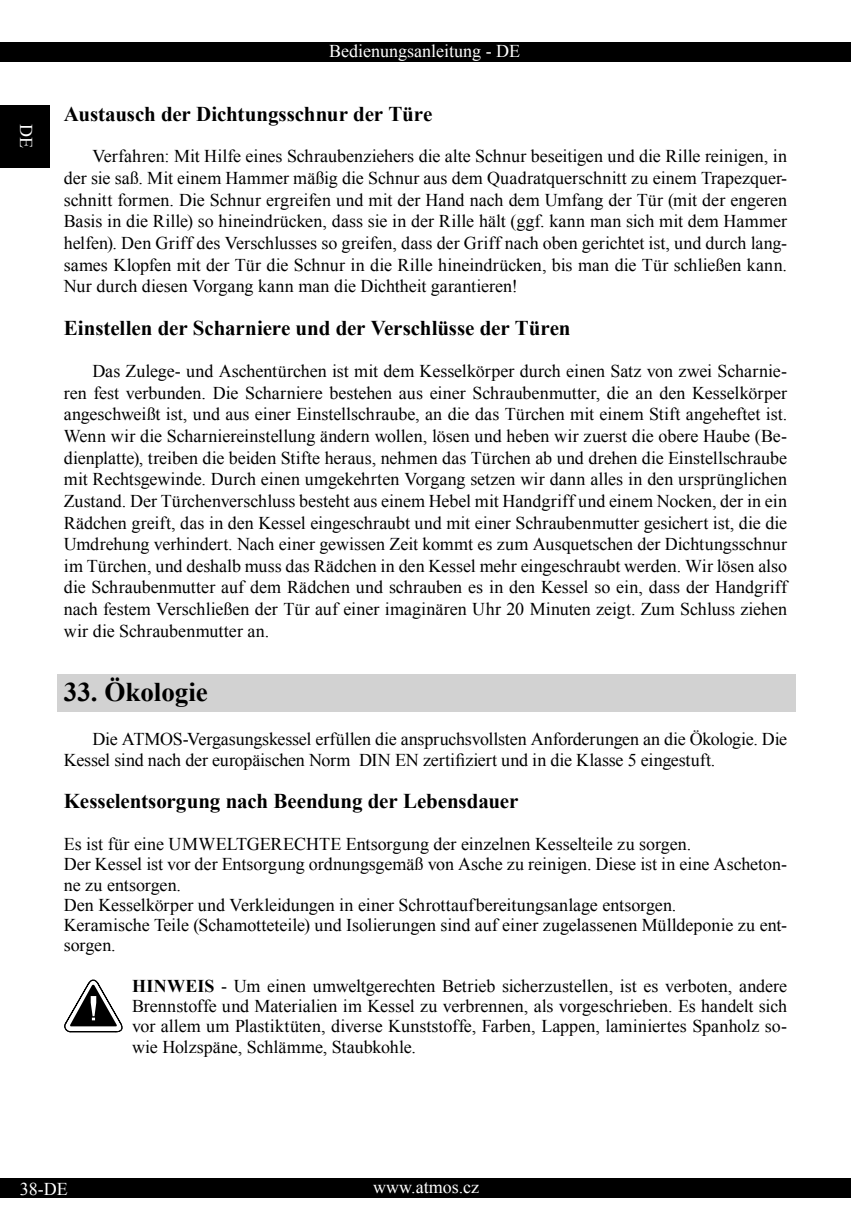
<style>
.page{position:relative;width:851px;height:1221px;background:#fff}
.page>*{position:absolute;margin:0;border:0;box-sizing:border-box;transform-origin:0 0}
.t1{font:700 27px "Times New Roman";color:#000}
.t2{font:700 21px "Times New Roman";letter-spacing:-.005em;color:#000}
.t3{font:18px/21.6px "Times New Roman";letter-spacing:-.005em;color:#000;text-align:justify}
.t4{font:18px "Times New Roman";color:#fff}
.s1{font-weight:700}
</style>
<div class="page">
<div style="left:0;top:43px;width:850px;height:19px;background:#000"></div>
<div style="left:0;top:1178px;width:850px;height:20px;background:#000"></div>
<div style="left:0;top:105px;width:50px;height:63px;background:#000"></div>
<div style="left:57px;top:674px;width:738px;height:37px;background:#d2d2d2"></div>
<svg style="left:64px;top:979px;width:59px;height:53px"></svg>
<p class="t4" style="left:38px;top:124px;width:25px;rotate:90deg">DE</p>
<p class="t4" style="left:329px;top:39px;width:192px">Bedienungsanleitung - DE</p>
<p class="t2" style="left:64px;top:99px;width:370px">Austausch der Dichtungsschnur der Türe</p>
<p class="t3" style="left:64px;top:145px;width:724px;text-indent:28px">Verfahren: Mit Hilfe eines Schraubenziehers die alte Schnur beseitigen und die Rille reinigen, in der sie saß. Mit einem Hammer mäßig die Schnur aus dem Quadratquerschnitt zu einem Trapezquer&shy;schnitt formen. Die Schnur ergreifen und mit der Hand nach dem Umfang der Tür (mit der engeren Basis in die Rille) so hineindrücken, dass sie in der Rille hält (ggf. kann man sich mit dem Hammer helfen). Den Griff des Verschlusses so greifen, dass der Griff nach oben gerichtet ist, und durch lang&shy;sames Klopfen mit der Tür die Schnur in die Rille hineindrücken, bis man die Tür schließen kann.<br>Nur durch diesen Vorgang kann man die Dichtheit garantieren!</p>
<p class="t2" style="left:64px;top:314px;width:508px">Einstellen der Scharniere und der Verschlüsse der Türen</p>
<p class="t3" style="left:64px;top:360px;width:724px;text-indent:28px">Das Zulege- und Aschentürchen ist mit dem Kesselkörper durch einen Satz von zwei Scharnie&shy;ren fest verbunden. Die Scharniere bestehen aus einer Schraubenmutter, die an den Kesselkörper angeschweißt ist, und aus einer Einstellschraube, an die das Türchen mit einem Stift angeheftet ist.<br>Wenn wir die Scharniereinstellung ändern wollen, lösen und heben wir zuerst die obere Haube (Be&shy;dienplatte), treiben die beiden Stifte heraus, nehmen das Türchen ab und drehen die Einstellschraube mit Rechtsgewinde. Durch einen umgekehrten Vorgang setzen wir dann alles in den ursprünglichen Zustand. Der Türchenverschluss besteht aus einem Hebel mit Handgriff und einem Nocken, der in ein Rädchen greift, das in den Kessel eingeschraubt und mit einer Schraubenmutter gesichert ist, die die Umdrehung verhindert. Nach einer gewissen Zeit kommt es zum Ausquetschen der Dichtungsschnur im Türchen, und deshalb muss das Rädchen in den Kessel mehr eingeschraubt werden. Wir lösen also die Schraubenmutter auf dem Rädchen und schrauben es in den Kessel so ein, dass der Handgriff nach festem Verschließen der Tür auf einer imaginären Uhr 20 Minuten zeigt. Zum Schluss ziehen wir die Schraubenmutter an.</p>
<h1 class="t1" style="left:64px;top:673px;width:146px">33. Ökologie</h1>
<p class="t3" style="left:64px;top:727px;width:724px;text-indent:28px">Die ATMOS-Vergasungskessel erfüllen die anspruchsvollsten Anforderungen an die Ökologie. Die<br>Kessel sind nach der europäischen Norm DIN EN zertifiziert und in die Klasse 5 eingestuft.</p>
<p class="t2" style="left:64px;top:786px;width:456px">Kesselentsorgung nach Beendung der Lebensdauer</p>
<p class="t3" style="left:64px;top:833px;width:724px;line-height:20.2px;text-align:left">Es ist für eine UMWELTGERECHTE Entsorgung der einzelnen Kesselteile zu sorgen.<br>Der Kessel ist vor der Entsorgung ordnungsgemäß von Asche zu reinigen. Diese ist in eine Ascheton&shy;ne zu entsorgen.<br>Den Kesselkörper und Verkleidungen in einer Schrottaufbereitungsanlage entsorgen.<br>Keramische Teile (Schamotteteile) und Isolierungen sind auf einer zugelassenen Mülldeponie zu ent&shy;sorgen.</p>
<p class="t3" style="left:132px;top:975px;width:656px;line-height:20.2px"><span class="s1">HINWEIS</span> - Um einen umweltgerechten Betrieb sicherzustellen, ist es verboten, andere Brennstoffe und Materialien im Kessel zu verbrennen, als vorgeschrieben. Es handelt sich vor allem um Plastiktüten, diverse Kunststoffe, Farben, Lappen, laminiertes Spanholz so&shy;wie Holzspäne, Schlämme, Staubkohle.</p>
<p class="t4" style="left:20px;top:1176px;width:49px">38-DE</p>
<p class="t4" style="left:373px;top:1174px;width:107px">www.atmos.cz</p>
</div>
